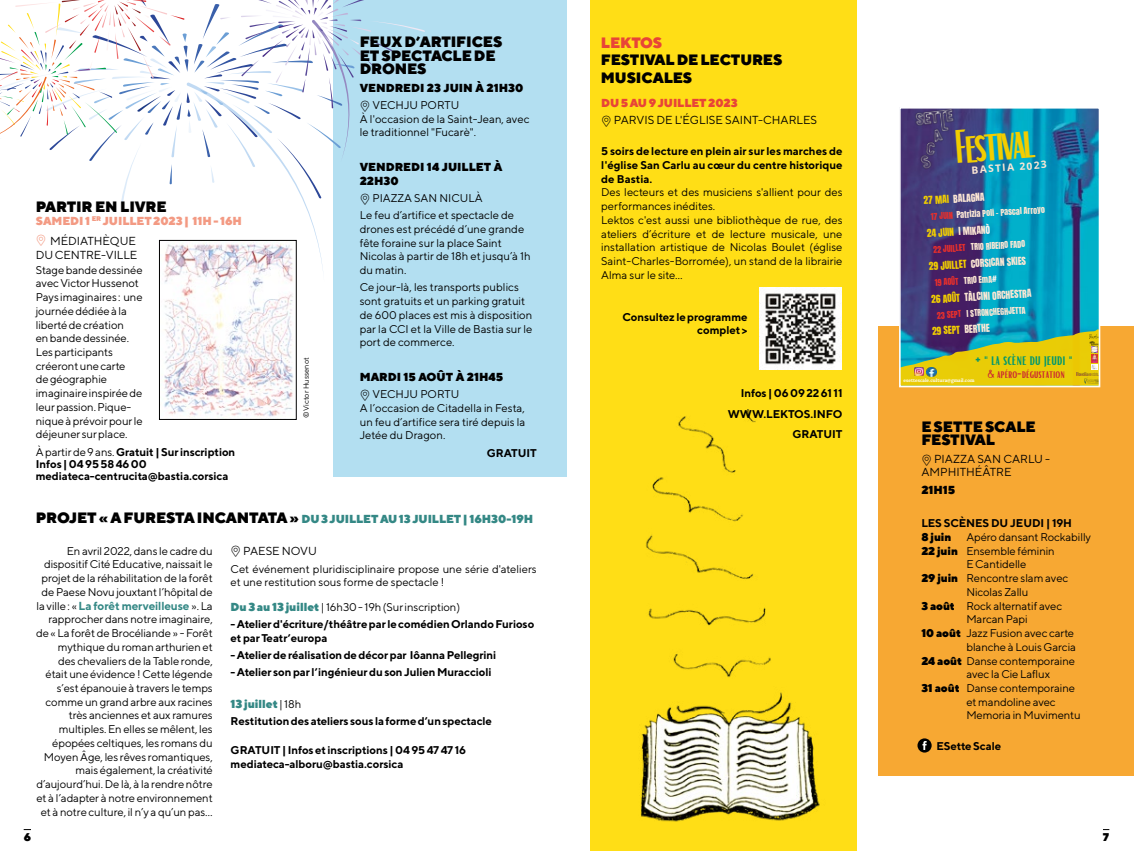
<style>
.page{position:relative;width:1134px;height:851px;background:#fff}
.page>*{position:absolute;margin:0;border:0;box-sizing:border-box;transform-origin:0 0}
.t1{font:45.5px "Bright";color:#f2ce00}
.t2{font:900 15px/13.8px "TT Norms";letter-spacing:-.005em;color:#000}
.t3{font:900 15px "TT Norms";letter-spacing:-.005em;color:#e84437}
.t4{font:14.88px "Bright";color:#00976e}
.t5{font:11.62px/13.8px "TT Norms";color:#000}
.t6{font:900 11.62px "TT Norms";letter-spacing:-.005em;color:#348885}
.t7{font:900 11.62px/13.8px "TT Norms";color:#000}
.t8{font:900 11.62px/19.8px "TT Norms";letter-spacing:-.005em;color:#f39a83}
.t9{font:700 11.62px "TT Norms";letter-spacing:-.01em;color:#348885}
.t10{font:900 11.62px "TT Norms";letter-spacing:-.005em;color:#e84437}
.t11{font:11.5px "Bright";color:#ca2533}
.t12{font:11.25px/13.8px "TT Norms";letter-spacing:-.005em;color:#000}
.t13{font:700 11.25px/13.8px "TT Norms";letter-spacing:-.005em;color:#000}
.t14{font:900 11.25px "TT Norms";color:#000}
.t15{font:700 10.12px "Open Sans";color:#fce7d4}
.t16{font:9.38px "Anton";color:#fce7d4}
.t17{font:9.38px "Anton";color:#f2ce00}
.t18{font:8.12px "Anton";color:#fce7d4}
.t19{font:7.5px "TT Norms";color:#000}
.t20{font:700 4.88px "Lora";color:#fff}
.s1{font-weight:400;color:#000}
.s2{font-weight:400}
.s3{font-size:15px;color:#000}
.s4{font-weight:400;font-size:11.25px;color:#000}
.s5{font-weight:900;font-size:11.62px;color:#348885}
.s6{color:#f2ce00}
.s7{color:#e62f2c}
.s8{color:#fce7d4}
.s9{color:#f8f4f0}
.s10{font-weight:900}
</style>
<div class="page">
<div style="left:590px;top:0;width:267px;height:850px;background:#ffde16"></div>
<div style="left:879px;top:326px;width:255px;height:449px;background:#f7a833"></div>
<div style="left:333px;top:0;width:234px;height:477px;background:#b3dff1"></div>
<img style="left:759px;top:288px;width:82px;height:82px">
<svg style="left:917px;top:738px;width:15px;height:14px"></svg>
<svg style="left:922px;top:740px;width:5px;height:9px"></svg>
<img style="left:641px;top:409px;width:179px;height:413px">
<img style="left:902px;top:110px;width:195px;height:215px">
<img style="left:902px;top:110px;width:77px;height:68px">
<svg style="left:902px;top:325px;width:195px;height:59px;background:#9ca842"></svg>
<div style="left:899px;top:107px;width:201px;height:280px;border:2px solid #fff"></div>
<img style="left:164px;top:281px;width:129px;height:136px">
<div style="left:159px;top:240px;width:137px;height:179px;border:1px solid #000"></div>
<svg style="left:0;top:0;width:425px;height:281px"></svg>
<h2 class="t2" style="left:36px;top:199px;width:132px">PARTIR EN LIVRE</h2>
<p class="t8" style="left:50px;top:211px;width:193px;text-indent:-15px">SAMEDI 1 <sup>ER</sup> JUILLET 2023 | 11H - 16H<br><span class="s1">MÉDIATHÈQUE</span></p>
<p class="t5" style="left:36px;top:247px;width:103px">DU CENTRE-VILLE</p>
<p class="t12" style="left:36px;top:262px;width:108px">Stage bande dessinée avec Victor Hussenot<br>Pays imaginaires : une journée dédiée à la liberté de création<br>en bande dessinée.<br>Les participants créeront une carte<br>de géographie imaginaire inspirée de leur passion. Pique&shy;nique à prévoir pour le déjeuner sur place.</p>
<p class="t13" style="left:36px;top:445px;width:201px;line-height:12.2px"><span class="s2">À partir de 9 ans.</span> Gratuit | Sur inscription<br>Infos | 04 95 58 46 00 mediateca-centrucita@bastia.corsica</p>
<p class="t19" style="left:302px;top:417px;width:62px;rotate:-90deg">©Victor Hussenot</p>
<h2 class="t2" style="left:360px;top:34px;width:144px">FEUX D’ARTIFICES<br>ET SPECTACLE DE<br>DRONES</h2>
<p class="t7" style="left:360px;top:80px;width:165px">VENDREDI 23 JUIN À 21H30</p>
<p class="t12" style="left:360px;top:98px;width:171px;text-indent:13px">VECHJU PORTU<br>À l'occasion de la Saint-Jean, avec le traditionnel "Fucarè".</p>
<p class="t7" style="left:360px;top:160px;width:144px">VENDREDI 14 JUILLET À<br>22H30</p>
<p class="t12" style="left:360px;top:189px;width:156px;line-height:17.2px;text-indent:13px">PIAZZA SAN NICULÀ<br>Le feu d’artifice et spectacle de</p>
<p class="t12" style="left:360px;top:222px;width:172px">drones est précédé d’une grande fête foraine sur la place Saint<br>Nicolas à partir de 18h et jusqu’à 1h du matin.</p>
<p class="t12" style="left:360px;top:280px;width:174px">Ce jour-là, les transports publics sont gratuits et un parking gratuit de 600 places est mis à disposition par la CCI et la Ville de Bastia sur le port de commerce.</p>
<p class="t7" style="left:360px;top:369px;width:145px">MARDI 15 AOÛT À 21H45</p>
<p class="t12" style="left:360px;top:387px;width:167px;text-indent:13px">VECHJU PORTU<br>A l’occasion de Citadella in Festa, un feu d’artifice sera tiré depuis la<br>Jetée du Dragon.</p>
<p class="t13" style="left:487px;top:445px;width:51px">GRATUIT</p>
<p class="t6" style="left:36px;top:511px;width:499px"><span class="s3">PROJET « A FURESTA INCANTATA »</span> DU 3 JUILLET AU 13 JUILLET | 16H30-19H</p>
<p class="t12" style="left:41px;top:543px;width:173px;text-align:justify;text-indent:25px">En avril 2022, dans le cadre du dispositif Cité Educative, naissait le projet de la réhabilitation de la forêt de Paese Novu jouxtant l’hôpital de</p>
<p class="t9" style="left:36px;top:598px;width:178px"><span class="s4">la ville : «</span> La forêt merveilleuse <span class="s4">». La</span></p>
<p class="t12" style="left:36px;top:612px;width:178px;text-align:right">rapprocher dans notre imaginaire, de « La forêt de Brocéliande » - Forêt mythique du roman arthurien et<br>des chevaliers de la Table ronde, était une évidence ! Cette légende s’est épanouie à travers le temps comme un grand arbre aux racines très anciennes et aux ramures multiples. En elles se mêlent, les épopées celtiques, les romans du Moyen Âge, les rêves romantiques, mais également, la créativité d’aujourd’hui. De là, à la rendre nôtre et à l’adapter à notre environnement et à notre culture, il n’y a qu’un pas…</p>
<p class="t5" style="left:243px;top:544px;width:75px">PAESE NOVU</p>
<p class="t12" style="left:231px;top:561px;width:308px">Cet événement pluridisciplinaire propose une série d'ateliers et une restitution sous forme de spectacle !</p>
<p class="t12" style="left:231px;top:599px;width:231px"><span class="s5">Du 3 au 13 juillet</span> | 16h30 - 19h (Sur inscription)</p>
<p class="t13" style="left:231px;top:617px;width:305px">- Atelier d'écriture/théâtre par le comédien Orlando Furioso et par Teatr’europa</p>
<p class="t13" style="left:231px;top:648px;width:267px">- Atelier de réalisation de décor par Iôanna Pellegrini</p>
<p class="t13" style="left:231px;top:665px;width:262px">- Atelier son par l’ingénieur du son Julien Muraccioli</p>
<p class="t6" style="left:231px;top:696px;width:72px">13 juillet <span class="s4">| 18h</span></p>
<p class="t13" style="left:231px;top:714px;width:263px">Restitution des ateliers sous la forme d’un spectacle</p>
<p class="t13" style="left:231px;top:742px;width:237px">GRATUIT | Infos et inscriptions | 04 95 47 47 16 mediateca-alboru@bastia.corsica</p>
<h2 class="t3" style="left:601px;top:33px;width:63px">LEKTOS</h2>
<h2 class="t2" style="left:601px;top:51px;width:183px;line-height:17.2px">FESTIVAL DE LECTURES<br>MUSICALES</h2>
<p class="t10" style="left:601px;top:95px;width:138px">DU 5 AU 9 JUILLET 2023</p>
<p class="t5" style="left:614px;top:113px;width:205px">PARVIS DE L'ÉGLISE SAINT-CHARLES</p>
<p class="t13" style="left:601px;top:144px;width:243px;text-align:justify">5 soirs de lecture en plein air sur les marches de l'église San Carlu au cœur du centre historique de Bastia.</p>
<p class="t12" style="left:601px;top:185px;width:243px">Des lecteurs et des musiciens s'allient pour des performances inédites.<br>Lektos c'est aussi une bibliothèque de rue, des ateliers d’écriture et de lecture musicale, une installation artistique de Nicolas Boulet (église Saint-Charles-Borromée), un stand de la librairie Alma sur le site…</p>
<p class="t13" style="left:622px;top:309px;width:126px;text-align:right">Consultez le programme complet &gt;</p>
<p class="t13" style="left:728px;top:382px;width:116px;line-height:20.8px;text-align:right">Infos | 06 09 22 61 11<br>WWW.LEKTOS.INFO<br>GRATUIT</p>
<h1 class="t1" style="left:952px;top:119px;width:83px;rotate:-4deg">FESTIVAL</h1>
<p class="t16" style="left:923px;top:196px;width:62px;rotate:-4deg"><span class="s6">27 MAI</span> BALAGNA</p>
<p class="t18" style="left:930px;top:213px;width:116px;rotate:-4deg"><span class="s7">17 JUIN</span> Patrizia Poli - Pascal Arroyo</p>
<p class="t17" style="left:926px;top:229px;width:65px;rotate:-4deg">24 JUIN <span class="s8">I MIKAN</span><span class="s9">Ò</span></p>
<p class="t18" style="left:933px;top:246px;width:94px;rotate:-4deg"><span class="s7">22 JUILLET</span> TRIO RIBEIRO FADO</p>
<p class="t16" style="left:928px;top:262px;width:99px;rotate:-4deg"><span class="s6">29 JUILLET</span> CORSICAN SKIES</p>
<p class="t18" style="left:935px;top:278px;width:63px;rotate:-4deg"><span class="s7">19 AOÛT</span> TRIO EmA<span class="s9">#</span></p>
<p class="t16" style="left:931px;top:295px;width:102px;rotate:-4deg"><span class="s6">26 AOÛT</span> TÀLCINI ORCHESTRA</p>
<p class="t18" style="left:937px;top:311px;width:90px;rotate:-4deg"><span class="s7">23 SEPT</span> I STRONCHEGHJETTA</p>
<p class="t17" style="left:932px;top:326px;width:59px;rotate:-4deg">29 SEPT <span class="s8">BERTHE</span></p>
<h3 class="t4" style="left:975px;top:350px;width:99px">+ " LA SCÈNE DU JEUDI "</h3>
<p class="t11" style="left:987px;top:367px;width:79px">&amp; APÉRO-DÉGUSTATION</p>
<p class="t20" style="left:903px;top:376px;width:73px">esettescale.cultura@gmail.com</p>
<p class="t15" style="left:971px;top:163px;width:77px;rotate:-4deg">BASTIA 2023</p>
<h2 class="t2" style="left:921px;top:419px;width:116px">E SETTE SCALE<br>FESTIVAL</h2>
<p class="t5" style="left:921px;top:451px;width:130px;text-indent:13px">PIAZZA SAN CARLU -<br>AMPHITHÉÂTRE</p>
<p class="t7" style="left:921px;top:482px;width:35px">21H15</p>
<p class="t13" style="left:921px;top:516px;width:152px">LES SCÈNES DU JEUDI | 19H</p>
<p class="t14" style="left:921px;top:529px;width:32px">8 juin</p>
<p class="t12" style="left:966px;top:530px;width:126px">Apéro dansant Rockabilly</p>
<p class="t12" style="left:921px;top:543px;width:135px"><span class="s10">22 juin</span> Ensemble féminin</p>
<p class="t12" style="left:966px;top:557px;width:62px">E Cantidelle</p>
<p class="t12" style="left:921px;top:571px;width:148px"><span class="s10">29 juin</span> Rencontre slam avec</p>
<p class="t12" style="left:966px;top:584px;width:64px">Nicolas Zallu</p>
<p class="t12" style="left:921px;top:598px;width:142px"><span class="s10">3 août</span> Rock alternatif avec</p>
<p class="t12" style="left:966px;top:612px;width:63px">Marcan Papi</p>
<p class="t12" style="left:921px;top:626px;width:154px"><span class="s10">10 août</span> Jazz Fusion avec carte</p>
<p class="t12" style="left:966px;top:639px;width:111px">blanche à Louis Garcia</p>
<p class="t12" style="left:921px;top:653px;width:155px"><span class="s10">24 août</span> Danse contemporaine</p>
<p class="t12" style="left:966px;top:667px;width:85px">avec la Cie Laflux</p>
<p class="t12" style="left:921px;top:680px;width:155px"><span class="s10">31 août</span> Danse contemporaine</p>
<p class="t12" style="left:966px;top:694px;width:91px">et mandoline avec</p>
<p class="t12" style="left:966px;top:708px;width:116px">Memoria in Muvimentu</p>
<p class="t13" style="left:936px;top:739px;width:66px">ESette Scale</p>
<p class="t14" style="left:24px;top:829px;width:9px">6</p>
<p class="t14" style="left:1103px;top:829px;width:8px">7</p>
</div>
